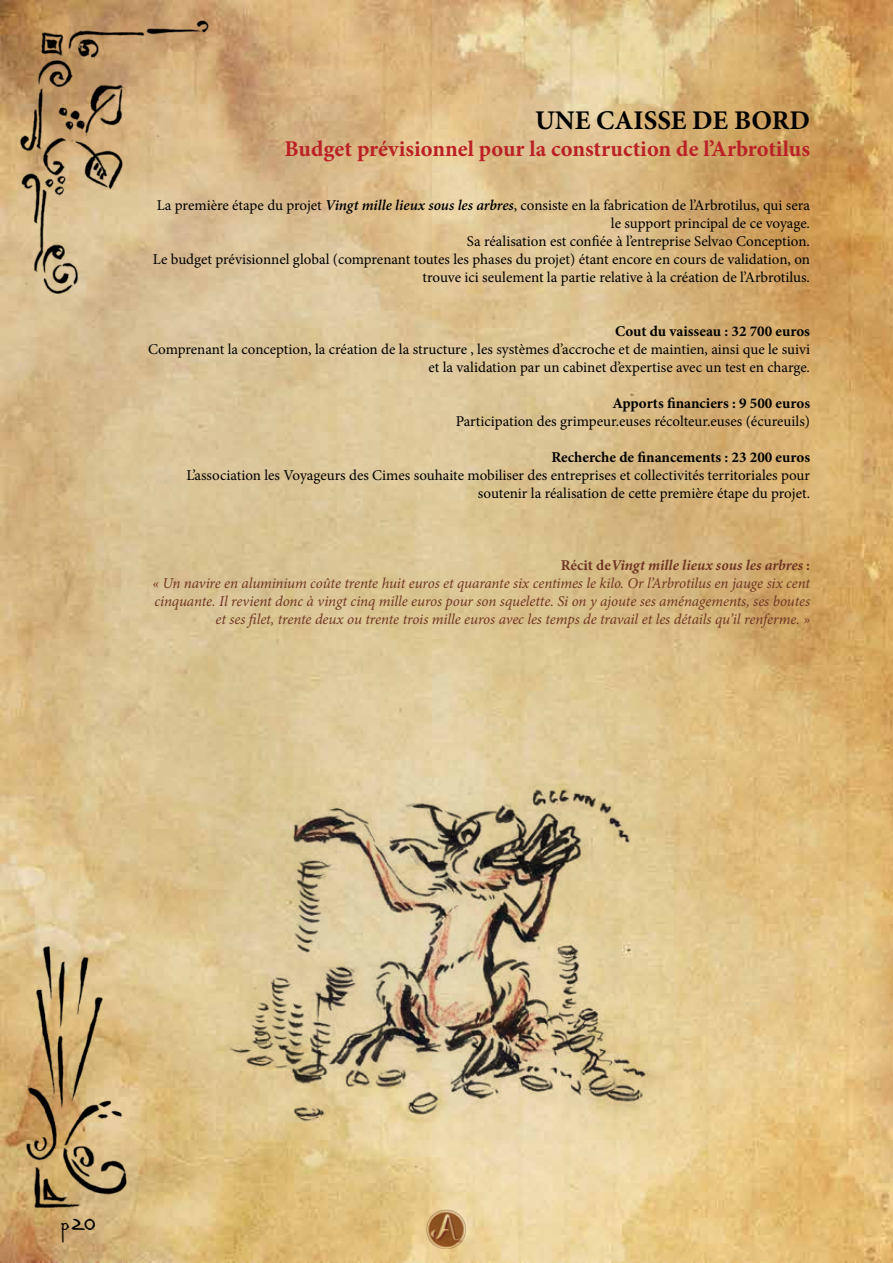
<style>
.page{position:relative;width:893px;height:1263px;background:#fff}
.page>*{position:absolute;margin:0;border:0;box-sizing:border-box;transform-origin:0 0}
.t1{font:700 27px "Minion Pro";color:#000}
.t2{font:700 22.5px "Minion Pro";color:#ba2025}
.t3{font:22.5px "Leonardo Hand F";color:#000}
.t4{font:15px/18px "Minion Pro";color:#000;text-align:right}
.t5{font:italic 15px/18px "Minion Pro";letter-spacing:-.01em;color:#713623;text-align:right}
.t6{font:700 15px "Minion Pro";color:#000}
.s1{font-weight:600;font-style:italic}
.s2{font-weight:700;font-style:normal}
.s3{font-weight:700}
.s4{font-size:30px}
</style>
<div class="page">
<img style="left:0;top:0;width:893px;height:1263px">
<img style="left:427px;top:1209px;width:39px;height:39px">
<img style="left:216px;top:715px;width:459px;height:428px">
<img style="left:3px;top:14px;width:214px;height:289px">
<img style="left:9px;top:933px;width:133px;height:295px">
<h1 class="t1" style="left:535px;top:101px;width:276px">UNE CAISSE DE BORD</h1>
<h2 class="t2" style="left:285px;top:133px;width:527px">Budget prévisionnel pour la construction de l’Arbrotilus</h2>
<p class="t4" style="left:153px;top:196px;width:659px">La première étape du projet <span class="s1">Vingt mille lieux sous les arbres</span>, consiste en la fabrication de l’Arbrotilus, qui sera le support principal de ce voyage.<br>Sa réalisation est confiée à l’entreprise Selvao Conception.<br>Le budget prévisionnel global (comprenant toutes les phases du projet) étant encore en cours de validation, on trouve ici seulement la partie relative à la création de l’Arbrotilus.</p>
<p class="t6" style="left:615px;top:321px;width:197px">Cout du vaisseau : 32 700 euros</p>
<p class="t4" style="left:148px;top:340px;width:663px">Comprenant la conception, la création de la structure , les systèmes d’accroche et de maintien, ainsi que le suivi et la validation par un cabinet d’expertise avec un test en charge.</p>
<p class="t6" style="left:612px;top:393px;width:199px">Apports financiers : 9 500 euros</p>
<p class="t4" style="left:456px;top:412px;width:356px">Participation des grimpeur.euses récolteur.euses (écureuils)</p>
<p class="t6" style="left:551px;top:447px;width:260px">Recherche de financements : 23 200 euros</p>
<p class="t4" style="left:186px;top:466px;width:625px">L’association les Voyageurs des Cimes souhaite mobiliser des entreprises et collectivités territoriales pour soutenir la réalisation de cette première étape du projet.</p>
<p class="t5" style="left:152px;top:556px;width:659px"><span class="s2">Récit de</span><span class="s3">Vingt mille lieux sous les arbres</span> <span class="s2">:<br></span>« Un navire en aluminium coûte trente huit euros et quarante six centimes le kilo. Or l’Arbrotilus en jauge six cent cinquante. Il revient donc à vingt cinq mille euros pour son squelette. Si on y ajoute ses aménagements, ses boutes et ses filet, trente deux ou trente trois mille euros avec les temps de travail et les détails qu’il renferme. »</p>
<h2 class="t3" style="left:61px;top:1209px;width:35px"><span class="s4">p</span>20</h2>
</div>
